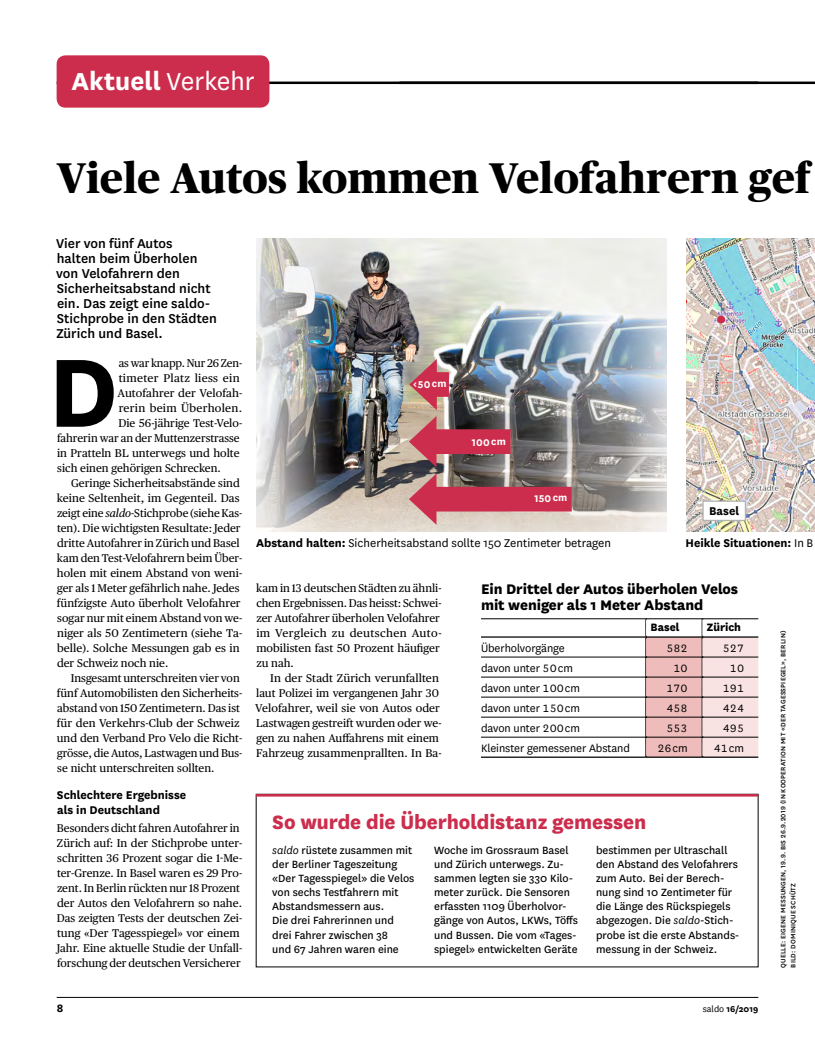
<style>
.page{position:relative;width:815px;height:1053px;background:#fff}
.page>*{position:absolute;margin:0;border:0;box-sizing:border-box;transform-origin:0 0}
.t1{font:700 113.12px "National";color:#000}
.t2{font:800 42.75px "Publico Headline";letter-spacing:.01em;color:#000}
.t3{font:700 28.75px "National";color:#fff}
.t4{font:800 22.5px "National";letter-spacing:-.005em;color:#cd2d4d}
.t5{font:800 16.25px/16.2px "National";letter-spacing:-.005em;color:#000}
.t6{font:500 15px/15px "National";color:#000}
.t7{font:700 13.12px/15px "National";color:#000}
.t8{font:13.12px "National";color:#000}
.t9{font:12.5px "National";letter-spacing:-.005em;color:#000}
.t10{font:800 12.5px "National";letter-spacing:-.005em;color:#000}
.t11{font:700 12.5px "National";color:#000}
.t12{font:12.25px/14.1px "National";color:#000}
.t13{font:700 11.5px "National";letter-spacing:.01em;color:#fff}
.t14{font:11.25px/15px "Publico Text";color:#000}
.t15{font:11.25px "Publico Text";letter-spacing:.025em;color:#000}
.t16{font:11.25px "Publico Text";letter-spacing:.02em;color:#000}
.t17{font:700 10px "National";color:#000}
.t18{font:500 7.5px/10px "National";letter-spacing:.025em;color:#000}
.s1{font-weight:400}
.s2{font-style:italic}
.s3{font-weight:700}
</style>
<div class="page">
<hr style="left:57px;top:81px;width:701px;height:3px;background:#000">
<hr style="left:57px;top:997px;width:701px;height:1px;background:#000">
<hr style="left:400px;top:81px;width:415px;height:3px;background:#000">
<div style="left:57px;top:55px;width:212px;height:53px;background:#cd2d4d;border-radius:9px"></div>
<svg style="left:645px;top:619px;width:113px;height:137px;background:#eacdcc"></svg>
<hr style="left:481px;top:636px;width:165px;height:1px;background:#000">
<hr style="left:481px;top:618px;width:165px;height:1px;background:#000">
<hr style="left:702px;top:618px;width:56px;height:1px;background:#000">
<hr style="left:481px;top:696px;width:165px;height:1px;background:#000">
<hr style="left:646px;top:696px;width:56px;height:1px;background:#000">
<hr style="left:702px;top:696px;width:56px;height:1px;background:#000">
<hr style="left:702px;top:636px;width:56px;height:1px;background:#000">
<hr style="left:646px;top:618px;width:56px;height:1px;background:#000">
<hr style="left:646px;top:636px;width:56px;height:1px;background:#000">
<hr style="left:481px;top:656px;width:165px;height:1px;background:#000">
<hr style="left:646px;top:656px;width:56px;height:1px;background:#000">
<hr style="left:702px;top:656px;width:56px;height:1px;background:#000">
<hr style="left:481px;top:676px;width:165px;height:1px;background:#000">
<hr style="left:646px;top:676px;width:56px;height:1px;background:#000">
<hr style="left:702px;top:676px;width:56px;height:1px;background:#000">
<hr style="left:481px;top:716px;width:165px;height:1px;background:#000">
<hr style="left:646px;top:716px;width:56px;height:1px;background:#000">
<hr style="left:702px;top:716px;width:56px;height:1px;background:#000">
<hr style="left:481px;top:737px;width:165px;height:1px;background:#000">
<hr style="left:646px;top:737px;width:56px;height:1px;background:#000">
<hr style="left:702px;top:737px;width:56px;height:1px;background:#000">
<hr style="left:481px;top:756px;width:165px;height:1px;background:#000">
<hr style="left:646px;top:756px;width:56px;height:1px;background:#000">
<hr style="left:702px;top:756px;width:56px;height:1px;background:#000">
<hr style="left:256px;top:794px;width:502px;height:2px;background:#cd2d4d">
<img style="left:256px;top:239px;width:411px;height:292px">
<div style="left:429px;top:429px;width:82px;height:25px;background:#cd2d4d"></div>
<svg style="left:409px;top:416px;width:27px;height:51px"></svg>
<div style="left:429px;top:372px;width:20px;height:25px;background:#cd2d4d"></div>
<svg style="left:409px;top:359px;width:28px;height:51px"></svg>
<div style="left:429px;top:487px;width:143px;height:24px;background:#cd2d4d"></div>
<svg style="left:409px;top:473px;width:27px;height:52px"></svg>
<img style="left:687px;top:239px;width:128px;height:292px">
<div style="left:703px;top:501px;width:42px;height:19px;background:#fff"></div>
<div style="left:702px;top:500px;width:44px;height:21px;border:1px solid #b1b2b3"></div>
<div style="left:717px;top:316px;width:8px;height:7px;background:#cd2d4d;border-radius:50%"></div>
<h3 class="t3" style="left:71px;top:61px;width:185px">Aktuell <span class="s1">Verkehr</span></h3>
<h2 class="t2" style="left:57px;top:147px;width:756px">Viele Autos kommen Velofahrern gef</h2>
<h3 class="t6" style="left:56px;top:235px;width:162px">Vier von fünf Autos<br>halten beim Überholen von Velofahrern den<br>Sicherheitsabstand nicht ein. Das zeigt eine saldo-<br>Stichprobe in den Städten<br>Zürich und Basel.</h3>
<h1 class="t1" style="left:48px;top:312px;width:72px">D</h1>
<p class="t14" style="left:119px;top:354px;width:125px">as war knapp. Nur 26 Zen-</p>
<p class="t15" style="left:119px;top:369px;width:123px">timeter Platz liess ein</p>
<p class="t14" style="left:118px;top:384px;width:126px">Autofahrer der Velofah-</p>
<p class="t16" style="left:119px;top:399px;width:125px">rerin beim Überholen.</p>
<p class="t14" style="left:118px;top:414px;width:125px">Die 56-jährige Test-Velo-</p>
<p class="t14" style="left:57px;top:429px;width:184px">fahrerin war an der Muttenzerstrasse</p>
<p class="t14" style="left:57px;top:444px;width:184px">in Pratteln BL unterwegs und holte</p>
<p class="t14" style="left:57px;top:459px;width:165px">sich einen gehörigen Schrecken.</p>
<p class="t14" style="left:71px;top:474px;width:170px">Geringe Sicherheitsabstände sind</p>
<p class="t14" style="left:57px;top:489px;width:184px">keine Seltenheit, im Gegenteil. Das</p>
<p class="t14" style="left:57px;top:504px;width:187px">zeigt eine <span class="s2">saldo</span>-Stichprobe (siehe Kas-</p>
<p class="t14" style="left:57px;top:519px;width:185px">ten). Die wichtigsten Resultate: Jeder</p>
<p class="t14" style="left:57px;top:534px;width:184px">dritte Autofahrer in Zürich und Basel</p>
<p class="t14" style="left:57px;top:549px;width:187px">kam den Test-Velofahrern beim Über-</p>
<p class="t14" style="left:57px;top:564px;width:187px">holen mit einem Abstand von weni-</p>
<p class="t14" style="left:57px;top:579px;width:184px">ger als 1 Meter gefährlich nahe. Jedes</p>
<p class="t14" style="left:57px;top:594px;width:185px">fünfzigste Auto überholt Velofahrer</p>
<p class="t14" style="left:57px;top:609px;width:186px">sogar nur mit einem Abstand von we-</p>
<p class="t14" style="left:57px;top:624px;width:187px">niger als 50 Zentimetern (siehe Ta-</p>
<p class="t14" style="left:57px;top:639px;width:184px">belle). Solche Messungen gab es in</p>
<p class="t14" style="left:57px;top:654px;width:113px">der Schweiz noch nie.</p>
<p class="t14" style="left:71px;top:669px;width:170px">Insgesamt unterschreiten vier von</p>
<p class="t14" style="left:57px;top:684px;width:187px">fünf Automobilisten den Sicherheits-</p>
<p class="t14" style="left:57px;top:699px;width:184px">abstand von 150 Zentimetern. Das ist</p>
<p class="t14" style="left:57px;top:714px;width:184px">für den Verkehrs-Club der Schweiz</p>
<p class="t14" style="left:57px;top:729px;width:187px">und den Verband Pro Velo die Richt-</p>
<p class="t14" style="left:57px;top:744px;width:186px">grösse, die Autos, Lastwagen und Bus-</p>
<p class="t14" style="left:57px;top:759px;width:159px">se nicht unterschreiten sollten.</p>
<p class="t7" style="left:57px;top:787px;width:131px">Schlechtere Ergebnisse als in Deutschland</p>
<p class="t14" style="left:57px;top:819px;width:187px">Besonders dicht fahren Autofahrer in Zürich auf: In der Stichprobe unter&shy;schritten 36 Prozent sogar die 1-Me&shy;ter-Grenze. In Basel waren es 29 Pro&shy;zent. In Berlin rückten nur 18 Prozent der Autos den Velofahrern so nahe.<br>Das zeigten Tests der deutschen Zei&shy;tung «Der Tagesspiegel» vor einem Jahr. Eine aktuelle Studie der Unfall&shy;forschung der deutschen Versicherer</p>
<p class="t13" style="left:413px;top:376px;width:35px">‹50 cm</p>
<p class="t13" style="left:472px;top:434px;width:35px">100 cm</p>
<p class="t13" style="left:535px;top:490px;width:34px">150 cm</p>
<p class="t7" style="left:709px;top:502px;width:32px">Basel</p>
<p class="t8" style="left:256px;top:534px;width:357px"><span class="s3">Abstand halten:</span> Sicherheitsabstand sollte 150 Zentimeter betragen</p>
<p class="t7" style="left:686px;top:534px;width:129px">Heikle Situationen: <span class="s1">In B</span></p>
<p class="t14" style="left:256px;top:579px;width:187px">kam in 13 deutschen Städten zu ähnli&shy;chen Ergebnissen. Das heisst: Schwei&shy;zer Autofahrer überholen Velofahrer im Vergleich zu deutschen Auto&shy;mobilisten fast 50 Prozent häufiger zu nah.</p>
<p class="t14" style="left:255px;top:669px;width:188px;text-indent:15px">In der Stadt Zürich verunfallten laut Polizei im vergangenen Jahr 30<br>Velofahrer, weil sie von Autos oder Lastwagen gestreift wurden oder we&shy;gen zu nahen Auffahrens mit einem Fahrzeug zusammenprallten. In Ba-</p>
<h3 class="t5" style="left:481px;top:579px;width:259px">Ein Drittel der Autos überholen Velos mit weniger als 1 Meter Abstand</h3>
<p class="t10" style="left:651px;top:618px;width:30px">Basel</p>
<p class="t10" style="left:707px;top:618px;width:36px">Zürich</p>
<p class="t9" style="left:481px;top:639px;width:85px">Überholvorgänge</p>
<p class="t9" style="left:667px;top:639px;width:23px">582</p>
<p class="t9" style="left:723px;top:639px;width:23px">527</p>
<p class="t9" style="left:481px;top:659px;width:93px">davon unter 50 cm</p>
<p class="t9" style="left:674px;top:659px;width:16px">10</p>
<p class="t9" style="left:730px;top:659px;width:16px">10</p>
<p class="t9" style="left:481px;top:679px;width:101px">davon unter 100 cm</p>
<p class="t9" style="left:667px;top:679px;width:23px">170</p>
<p class="t9" style="left:723px;top:679px;width:23px">191</p>
<p class="t9" style="left:481px;top:699px;width:101px">davon unter 150 cm</p>
<p class="t9" style="left:667px;top:699px;width:23px">458</p>
<p class="t9" style="left:723px;top:699px;width:23px">424</p>
<p class="t9" style="left:481px;top:719px;width:101px">davon unter 200 cm</p>
<p class="t9" style="left:667px;top:719px;width:23px">553</p>
<p class="t9" style="left:723px;top:719px;width:23px">495</p>
<p class="t9" style="left:481px;top:739px;width:150px">Kleinster gemessener Abstand</p>
<p class="t9" style="left:657px;top:739px;width:32px">26 cm</p>
<p class="t9" style="left:714px;top:739px;width:32px">41 cm</p>
<h3 class="t4" style="left:272px;top:805px;width:376px">So wurde die Überholdistanz gemessen</h3>
<p class="t12" style="left:272px;top:842px;width:144px"><span class="s2">saldo</span> rüstete zusammen mit der Berliner Tageszeitung «Der Tagesspiegel» die Velos von sechs Testfahrern mit<br>Abstandsmessern aus.<br>Die drei Fahrerinnen und drei Fahrer zwischen 38<br>und 67 Jahren waren eine</p>
<p class="t12" style="left:434px;top:842px;width:145px">Woche im Grossraum Basel und Zürich unterwegs. Zu&shy;sammen legten sie 330 Kilo&shy;meter zurück. Die Sensoren erfassten 1109 Überholvor&shy;gänge von Autos, LKWs, Töffs und Bussen. Die vom «Tages&shy;spiegel» entwickelten Geräte</p>
<p class="t12" style="left:596px;top:842px;width:145px">bestimmen per Ultraschall den Abstand des Velofahrers zum Auto. Bei der Berech&shy;nung sind 10 Zentimeter für die Länge des Rückspiegels abgezogen. Die <span class="s2">saldo</span>-Stich&shy;probe ist die erste Abstands&shy;messung in der Schweiz.</p>
<p class="t18" style="left:778px;top:967px;width:338px;rotate:-90deg">QUELLE: EIGENE MESSUNGEN, 19.9. BIS 26.9.2019 (IN KOOPERATION MIT «DER TAGESSPIEGEL», BERLIN)<br>BILD: DOMINIQUE SCHÜTZ</p>
<p class="t11" style="left:57px;top:999px;width:8px">8</p>
<p class="t17" style="left:703px;top:1002px;width:57px"><span class="s1">saldo</span> 16/2019</p>
</div>
